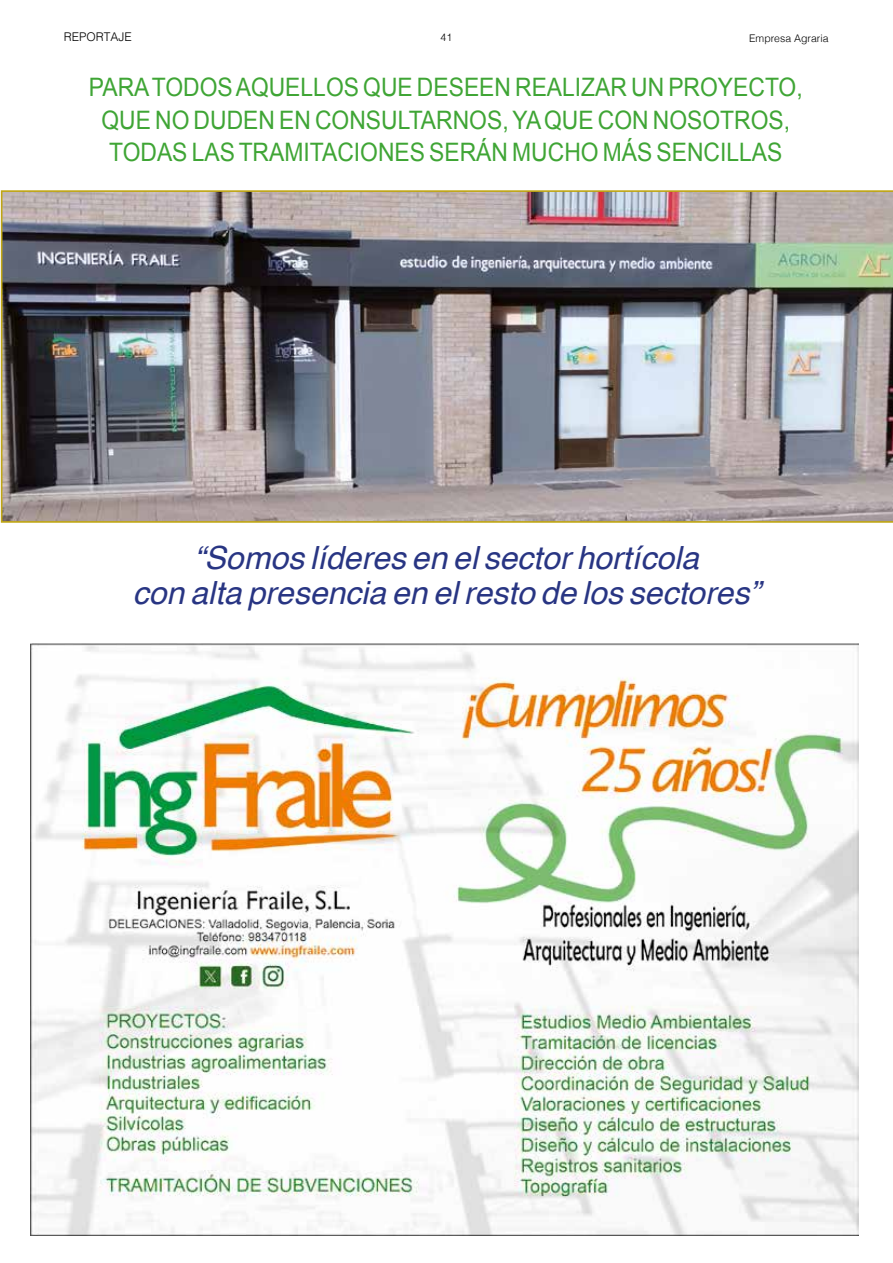
<style>
.page{position:relative;width:893px;height:1263px;background:#fff}
.page>*{position:absolute;margin:0;border:0;box-sizing:border-box;transform-origin:0 0}
.t1{font:italic 31.95px/35px "Helvetica";color:#283583;text-align:center}
.t2{font:25.35px/32.1px "Arial";color:#3fa535;text-align:center;scale:.9 1}
.t3{font:300 12px "Helvetica";color:#000}
.t4{font:300 10.5px "Helvetica";color:#000}
</style>
<div class="page">
<img style="left:30px;top:644px;width:828px;height:592px">
<img style="left:1px;top:190px;width:892px;height:333px">
<p class="t3" style="left:64px;top:27px;width:70px">REPORTAJE</p>
<p class="t4" style="left:441px;top:28px;width:13px">41</p>
<p class="t4" style="left:749px;top:29px;width:81px">Empresa Agraria</p>
<p class="t2" style="left:89px;top:72px;width:795px">PARA TODOS AQUELLOS QUE DESEEN REALIZAR UN PROYECTO,<br>QUE NO DUDEN EN CONSULTARNOS, YA QUE CON NOSOTROS,<br>TODAS LAS TRAMITACIONES SERÁN MUCHO MÁS SENCILLAS</p>
<p class="t1" style="left:133px;top:541px;width:629px">“Somos líderes en el sector hortícola<br>con alta presencia en el resto de los sectores”</p>
</div>
